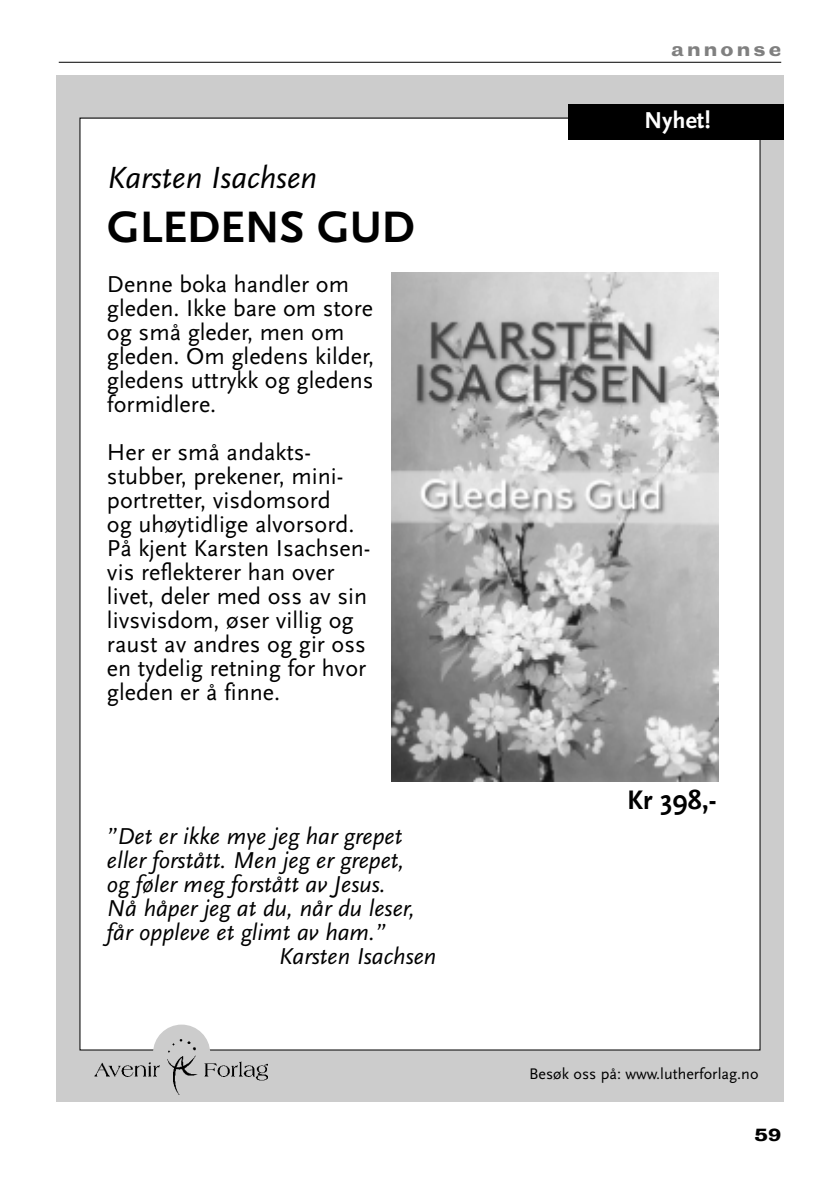
<style>
.page{position:relative;width:840px;height:1191px;background:#fff}
.page>*{position:absolute;margin:0;border:0;box-sizing:border-box;transform-origin:0 0}
.t1{font:46px "Scala Sans Bold+SYTIOF";color:#000}
.t2{font:32px "Scala Sans Italic+BAOIOY";color:#000}
.t3{font:28px "Scala Sans Bold+SYTIOF";color:#000}
.t4{font:24px/24px "Scala Sans+PVTLDH";color:#000}
.t5{font:24px "Scala Sans Italic+BAOIOY";color:#000}
.t6{font:24px "Scala Sans Bold+SYTIOF";color:#fff}
.t7{font:18px "Bureau Grotesque Seven Nine";letter-spacing:.18em;color:#808080}
.t8{font:16px "Scala Sans+PVTLDH";color:#000}
.t9{font:16px "Bureau Grotesque Seven Nine";color:#000}
</style>
<div class="page">
<div style="left:57px;top:75px;width:725px;height:1026px;background:#ccc"></div>
<div style="left:80px;top:119px;width:679px;height:930px;background:#fff"></div>
<div style="left:568px;top:104px;width:214px;height:36px;background:#000"></div>
<img style="left:391px;top:272px;width:327px;height:509px">
<img style="left:95px;top:1024px;width:172px;height:70px">
<hr style="left:59px;top:62px;width:721px;height:1px;background:#000">
<h2 class="t2" style="left:107px;top:158px;width:211px">Karsten Isachsen</h2>
<h1 class="t1" style="left:107px;top:199px;width:309px">GLEDENS GUD</h1>
<p class="t4" style="left:107px;top:271px;width:269px">Denne boka handler om gleden. Ikke bare om store og små gleder, men om gleden. Om gledens kilder, gledens uttrykk og gledens formidlere.</p>
<p class="t4" style="left:107px;top:439px;width:265px">Her er små andakts&shy;stubber, prekener, mini&shy;portretter, visdomsord<br>og uhøytidlige alvorsord.<br>På kjent Karsten Isachsen&shy;vis reflekterer han over livet, deler med oss av sin livsvisdom, øser villig og raust av andres og gir oss en tydelig retning for hvor gleden er å finne.</p>
<p class="t5" style="left:107px;top:821px;width:296px">”Det er ikke mye jeg har grepet</p>
<p class="t5" style="left:107px;top:845px;width:299px">eller forstått. Men jeg er grepet,</p>
<p class="t5" style="left:107px;top:869px;width:280px">og føler meg forstått av Jesus.</p>
<p class="t5" style="left:107px;top:893px;width:309px">Nå håper jeg at du, når du leser,</p>
<p class="t5" style="left:107px;top:917px;width:280px">får oppleve et glimt av ham.”</p>
<p class="t5" style="left:278px;top:941px;width:159px">Karsten Isachsen</p>
<p class="t7" style="left:670px;top:39px;width:112px">annonse</p>
<p class="t6" style="left:643px;top:106px;width:68px">Nyhet!</p>
<p class="t3" style="left:627px;top:783px;width:91px">Kr 398,-</p>
<p class="t8" style="left:529px;top:1063px;width:231px">Besøk oss på: www.lutherforlag.no</p>
<p class="t9" style="left:754px;top:1126px;width:28px">59</p>
</div>
